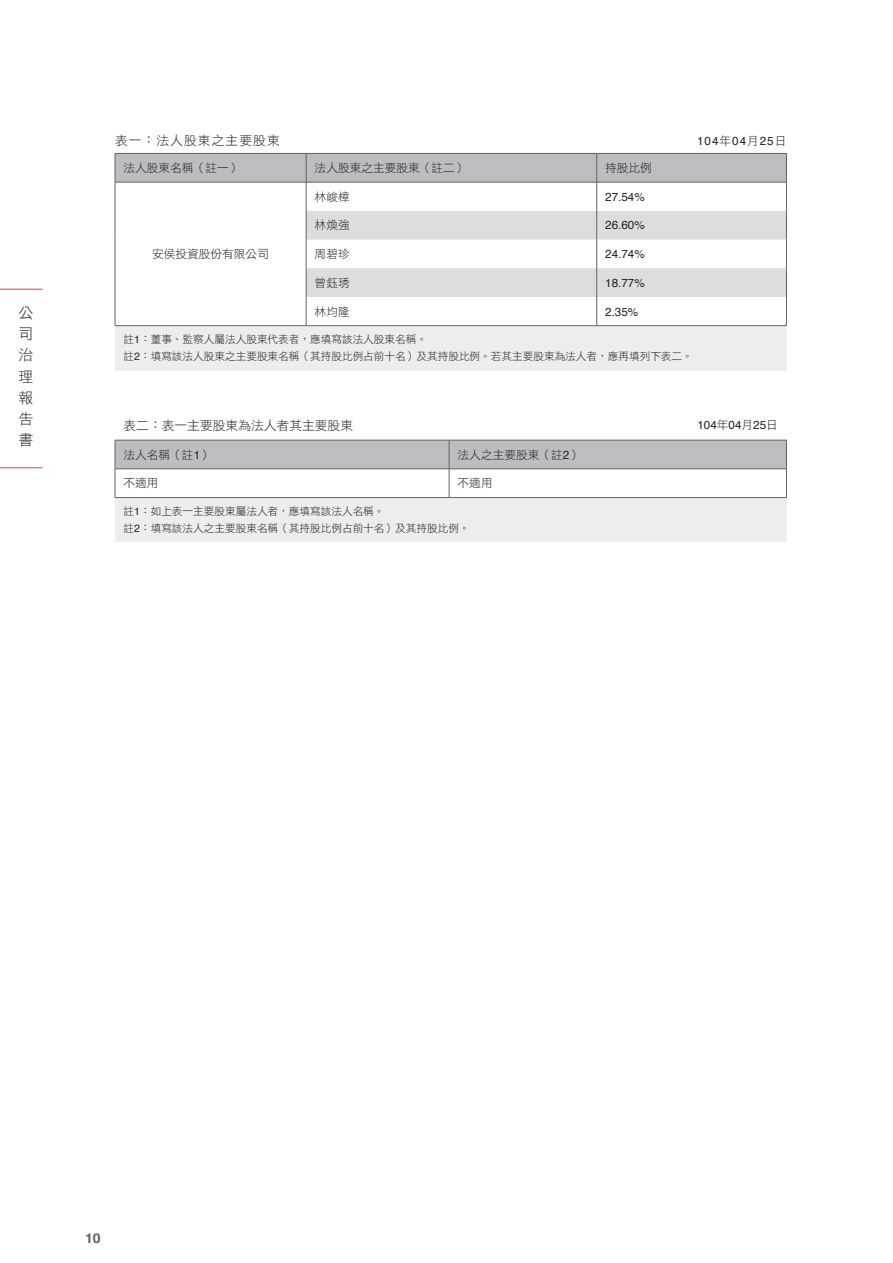
<style>
.page{position:relative;width:893px;height:1263px;background:#fff}
.page>*{position:absolute;margin:0;border:0;box-sizing:border-box;transform-origin:0 0}
.t1{font:14.85px/21.3px "DF Hei Std W3";color:#231f20;text-align:justify}
.t2{font:700 13.5px "Helvetica";color:#636366;scale:1.05 1}
.t3{font:12.75px "DF Hei Std W3";color:#231f20}
.t4{font:12.75px "DF Hei Std W3";letter-spacing:.085em;color:#231f20}
.t5{font:11.7px "DF Hei Std W3";color:#231f20}
.t6{font:11.7px "Helvetica";color:#231f20}
.t7{font:10.65px/17px "DF Hei Std W3";color:#231f20}
.s1{font-family:"DF Hei Std W3"}
.s2{font-family:"Helvetica"}
</style>
<div class="page">
<hr style="left:0;top:289px;width:43px;height:1px;background:#ee3a41">
<hr style="left:0;top:467px;width:43px;height:1px;background:#ee3a41">
<div style="left:115px;top:326px;width:671px;height:44px;background:#ededee"></div>
<svg style="left:115px;top:153px;width:672px;height:172px"></svg>
<hr style="left:115px;top:325px;width:191px;height:1px;background:#636366">
<hr style="left:306px;top:325px;width:291px;height:1px;background:#636366">
<hr style="left:597px;top:325px;width:190px;height:1px;background:#636366">
<svg style="left:115px;top:439px;width:671px;height:1px"></svg>
<div style="left:115px;top:497px;width:671px;height:45px;background:#ededee"></div>
<svg style="left:115px;top:440px;width:672px;height:57px"></svg>
<hr style="left:115px;top:497px;width:334px;height:1px;background:#636366">
<hr style="left:449px;top:497px;width:338px;height:1px;background:#636366">
<h1 class="t1" style="left:19px;top:301px;width:16px">公司治理報告書</h1>
<p class="t4" style="left:115px;top:134px;width:166px">表一：法人股東之主要股東</p>
<p class="t6" style="left:697px;top:131px;width:91px">104<span class="s1">年</span>04<span class="s1">月</span>25<span class="s1">日</span></p>
<p class="t5" style="left:124px;top:161px;width:118px">法人股東名稱（註一）</p>
<p class="t5" style="left:315px;top:161px;width:154px">法人股東之主要股東（註二）</p>
<p class="t5" style="left:605px;top:161px;width:48px">持股比例</p>
<p class="t5" style="left:315px;top:190px;width:37px">林峻樟</p>
<p class="t6" style="left:605px;top:188px;width:41px">27.54%</p>
<p class="t5" style="left:315px;top:219px;width:37px">林煥強</p>
<p class="t6" style="left:605px;top:216px;width:41px">26.60%</p>
<p class="t5" style="left:315px;top:248px;width:37px">周碧珍</p>
<p class="t6" style="left:605px;top:245px;width:41px">24.74%</p>
<p class="t5" style="left:315px;top:276px;width:37px">曾鈺琇</p>
<p class="t6" style="left:605px;top:274px;width:41px">18.77%</p>
<p class="t5" style="left:315px;top:305px;width:37px">林均隆</p>
<p class="t6" style="left:605px;top:302px;width:35px">2.35%</p>
<p class="t7" style="left:124px;top:331px;width:571px">註<span class="s2">1</span>：董事、監察人屬法人股東代表者，應填寫該法人股東名稱。<br>註<span class="s2">2</span>：填寫該法人股東之主要股東名稱（其持股比例占前十名）及其持股比例。若其主要股東為法人者，應再填列下表二。</p>
<p class="t5" style="left:152px;top:248px;width:118px">安侯投資股份有限公司</p>
<p class="t3" style="left:124px;top:418px;width:231px">表二：表一主要股東為法人者其主要股東</p>
<p class="t6" style="left:697px;top:416px;width:82px">104<span class="s1">年</span>04<span class="s1">月</span>25<span class="s1">日</span></p>
<p class="t5" style="left:124px;top:448px;width:90px">法人名稱（註<span class="s2">1</span>）</p>
<p class="t5" style="left:458px;top:448px;width:125px">法人之主要股東（註<span class="s2">2</span>）</p>
<p class="t5" style="left:124px;top:477px;width:37px">不適用</p>
<p class="t5" style="left:458px;top:477px;width:37px">不適用</p>
<p class="t7" style="left:124px;top:503px;width:348px">註<span class="s2">1</span>：如上表一主要股東屬法人者，應填寫該法人名稱。<br>註<span class="s2">2</span>：填寫該法人之主要股東名稱（其持股比例占前十名）及其持股比例。</p>
<p class="t2" style="left:85px;top:1228px;width:17px">10</p>
</div>
